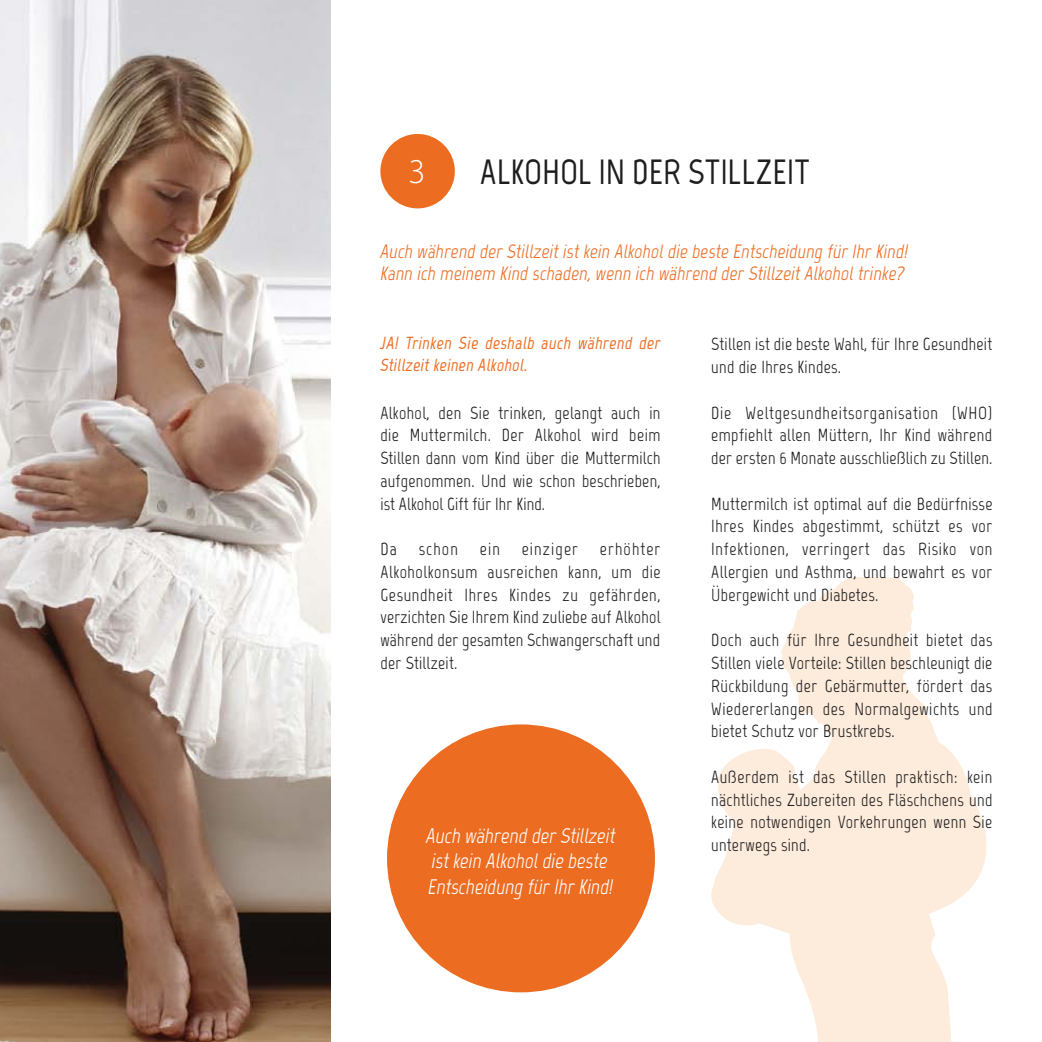
<style>
.page{position:relative;width:1042px;height:1042px;background:#fff}
.page>*{position:absolute;margin:0;border:0;box-sizing:border-box;transform-origin:0 0}
.t1{font:700 35px "Marvel";letter-spacing:.005em;color:#1e1e1f}
.t2{font:300 35px "Myriad Pro";color:#fff}
.t3{font:italic 21px/25.2px "Marvel";color:#fff}
.t4{font:italic 19.25px/22.8px "Marvel";letter-spacing:.01em;color:#ec6c21}
.t5{font:17.5px/22.8px "Marvel";letter-spacing:.02em;color:#1e1e1f;text-align:justify}
.t6{font:italic 700 17.5px/22.8px "Marvel";letter-spacing:.025em;color:#ec6c21}
</style>
<div class="page">
<svg style="left:711px;top:577px;width:276px;height:465px;fill:#fdebdb"></svg>
<img style="left:0;top:0;width:331px;height:1042px">
<div style="left:380px;top:134px;width:75px;height:74px;background:#ec6c21;border-radius:50%"></div>
<div style="left:387px;top:724px;width:268px;height:268px;background:#ec6c21;border-radius:50%"></div>
<h1 class="t2" style="left:409px;top:150px;width:19px">3</h1>
<h1 class="t1" style="left:480px;top:151px;width:331px">ALKOHOL IN DER STILLZEIT</h1>
<p class="t4" style="left:380px;top:240px;width:529px">Auch während der Stillzeit ist kein Alkohol die beste Entscheidung für Ihr Kind!<br>Kann ich meinem Kind schaden, wenn ich während der Stillzeit Alkohol trinke?</p>
<p class="t6" style="left:380px;top:331px;width:282px">JA! Trinken Sie deshalb auch während der<br>Stillzeit keinen Alkohol.</p>
<p class="t5" style="left:380px;top:401px;width:282px">Alkohol, den Sie trinken, gelangt auch in die M uttermilch. Der Alkohol wird beim Stillen dann vom Kind über die M uttermilch aufgenommen. Und wie schon beschrieben, ist Alkohol Gift für Ihr Kind.</p>
<p class="t5" style="left:380px;top:538px;width:282px">Da schon ein einziger erhöhter Alkoholkonsum ausreichen kann, um die Gesundheit Ihres Kindes zu gefährden, verzichten Sie Ihrem Kind zuliebe auf Alkohol während der gesamten Schwangerschaft und der Stillzeit.</p>
<p class="t3" style="left:426px;top:823px;width:191px">Auch während der Stillzeit ist kein Alkohol die beste<br>Entscheidung für Ihr Kind!</p>
<p class="t5" style="left:711px;top:333px;width:282px">Stillen ist die beste Wahl, für Ihre Gesundheit und die Ihres Kindes.</p>
<p class="t5" style="left:711px;top:401px;width:283px">Die Weltgesundheitsorganisation (WHO) empfiehlt allen M üttern, Ihr Kind während der ersten 6 M onate ausschließlich zu Stillen.</p>
<p class="t5" style="left:711px;top:492px;width:283px">M uttermilch ist optimal auf die Bedürfnisse Ihres Kindes abgestimmt, schützt es vor Infektionen, verringert das Risiko von Allergien und Asthma, und bewahrt es vor Übergewicht und Diabetes.</p>
<p class="t5" style="left:711px;top:629px;width:283px">Doch auch für Ihre Gesundheit bietet das Stillen viele Vorteile: Stillen beschleunigt die Rückbildung der Gebärmutter, fördert das Wiedererlangen des N ormalgewichts und bietet Schutz vor Brustkrebs.</p>
<p class="t5" style="left:711px;top:765px;width:283px">Außerdem ist das Stillen praktisch: kein nächtliches Zubereiten des Fläschchens und keine notwendigen Vorkehrungen wenn Sie unterwegs sind.</p>
</div>
